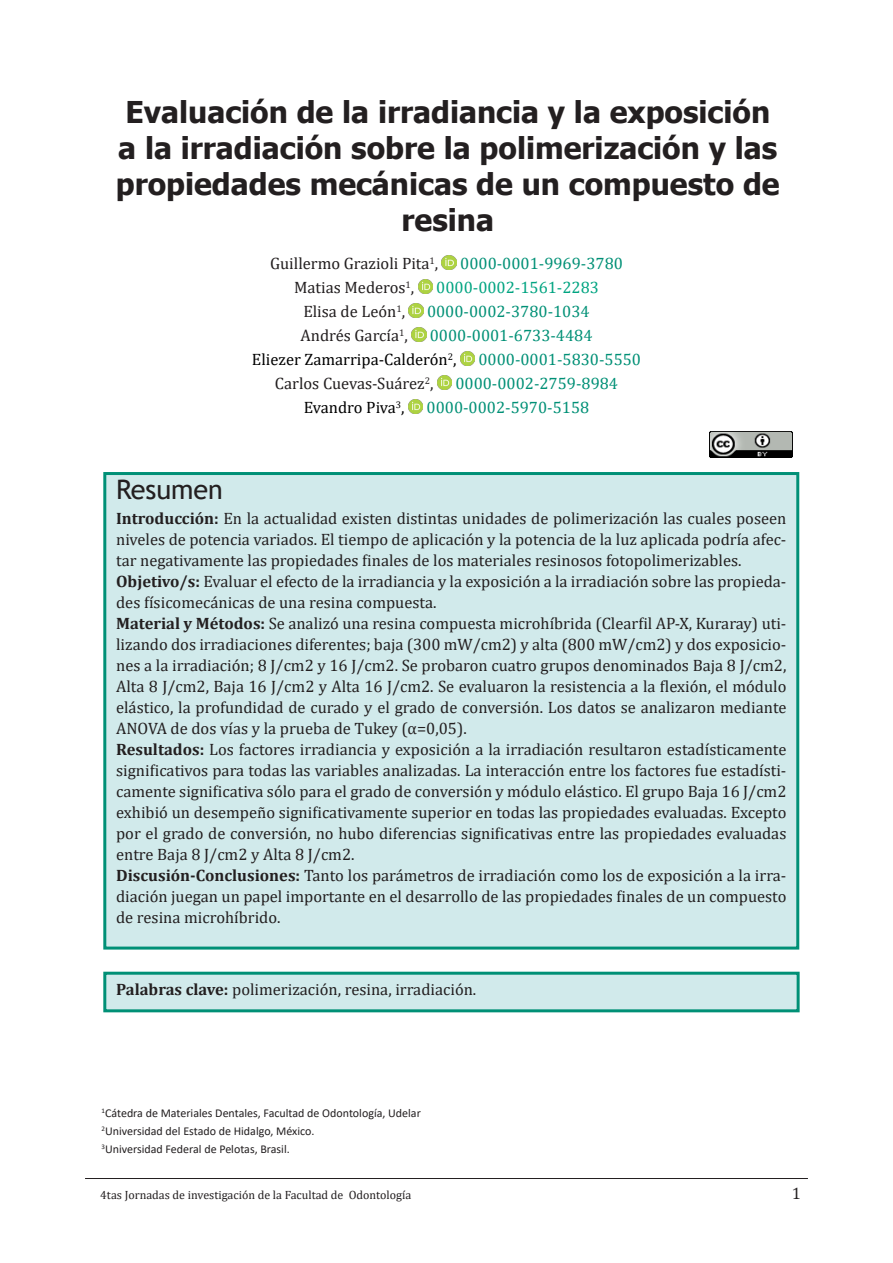
<style>
.page{position:relative;width:893px;height:1263px;background:#fff}
.page>*{position:absolute;margin:0;border:0;box-sizing:border-box;transform-origin:0 0}
.t1{font:700 30px/36px "Tahoma";color:#231f20;text-align:center}
.t2{font:27px "Trebuchet MS";color:#231f20}
.t3{font:16.5px/21px "Cambria";color:#231f20;text-align:justify}
.t4{font:16.5px "Cambria";color:#009076}
.t5{font:16.5px "Cambria";color:#000}
.t6{font:16.5px "Cambria";color:#00a481}
.t7{font:12px "Calibri";color:#231f20}
.t8{font:12px "Cambria";color:#231f20}
.s1{font-weight:700}
</style>
<div class="page">
<hr style="left:85px;top:1178px;width:723px;height:1px;background:#231f20">
<img style="left:442px;top:256px;width:15px;height:13px">
<img style="left:418px;top:280px;width:15px;height:13px">
<img style="left:409px;top:304px;width:14px;height:13px">
<img style="left:411px;top:328px;width:15px;height:13px">
<img style="left:460px;top:352px;width:15px;height:13px">
<img style="left:437px;top:376px;width:15px;height:13px">
<img style="left:408px;top:400px;width:15px;height:13px">
<img style="left:709px;top:432px;width:83px;height:26px">
<div style="left:103px;top:472px;width:696px;height:477px;background:#d1eaeb;border:3px solid #009076"></div>
<div style="left:103px;top:972px;width:697px;height:40px;background:#d1eaeb;border:3px solid #009076"></div>
<p class="t1" style="left:116px;top:95px;width:665px">Evaluación de la irradiancia y la exposición a la irradiación sobre la polimerización y las propiedades mecánicas de un compuesto de resina</p>
<p class="t3" style="left:270px;top:253px;width:170px">Guillermo Grazioli Pita<sup>1</sup>,</p>
<p class="t4" style="left:460px;top:254px;width:164px">0000-0001-9969-3780</p>
<p class="t3" style="left:294px;top:277px;width:122px">Matias Mederos<sup>1</sup>,</p>
<p class="t6" style="left:436px;top:278px;width:164px">0000-0002-1561-2283</p>
<p class="t3" style="left:303px;top:301px;width:103px">Elisa de León<sup>1</sup>,</p>
<p class="t4" style="left:427px;top:302px;width:164px">0000-0002-3780-1034</p>
<p class="t3" style="left:301px;top:325px;width:109px">Andrés García<sup>1</sup>,</p>
<p class="t4" style="left:430px;top:326px;width:164px">0000-0001-6733-4484</p>
<p class="t5" style="left:252px;top:350px;width:206px">Eliezer Zamarripa-Calderón<sup>2</sup>,</p>
<p class="t4" style="left:478px;top:350px;width:164px">0000-0001-5830-5550</p>
<p class="t3" style="left:275px;top:373px;width:160px">Carlos Cuevas-Suárez<sup>2</sup>,</p>
<p class="t4" style="left:455px;top:374px;width:164px">0000-0002-2759-8984</p>
<p class="t5" style="left:304px;top:398px;width:102px">Evandro Piva<sup>3</sup>,</p>
<p class="t4" style="left:427px;top:398px;width:164px">0000-0002-5970-5158</p>
<p class="t2" style="left:116px;top:473px;width:108px">Resumen</p>
<p class="t3" style="left:116px;top:508px;width:672px"><span class="s1">Introducción:</span> En la actualidad existen distintas unidades de polimerización las cuales poseen niveles de potencia variados. El tiempo de aplicación y la potencia de la luz aplicada podría afec&shy;tar negativamente las propiedades finales de los materiales resinosos fotopolimerizables.</p>
<p class="t3" style="left:116px;top:571px;width:672px"><span class="s1">Objetivo/s:</span> Evaluar el efecto de la irradiancia y la exposición a la irradiación sobre las propieda&shy;des físicomecánicas de una resina compuesta.</p>
<p class="t3" style="left:116px;top:613px;width:672px"><span class="s1">Material y Métodos:</span> Se analizó una resina compuesta microhíbrida (Clearfil AP-X, Kuraray) uti&shy;lizando dos irradiaciones diferentes; baja (300 mW/cm2) y alta (800 mW/cm2) y dos exposicio&shy;nes a la irradiación; 8 J/cm2 y 16 J/cm2. Se probaron cuatro grupos denominados Baja 8 J/cm2, Alta 8 J/cm2, Baja 16 J/cm2 y Alta 16 J/cm2. Se evaluaron la resistencia a la flexión, el módulo elástico, la profundidad de curado y el grado de conversión. Los datos se analizaron mediante ANOVA de dos vías y la prueba de Tukey (α=0,05).</p>
<p class="t3" style="left:116px;top:739px;width:672px"><span class="s1">Resultados:</span> Los factores irradiancia y exposición a la irradiación resultaron estadísticamente significativos para todas las variables analizadas. La interacción entre los factores fue estadísti&shy;camente significativa sólo para el grado de conversión y módulo elástico. El grupo Baja 16 J/cm2 exhibió un desempeño significativamente superior en todas las propiedades evaluadas. Excepto por el grado de conversión, no hubo diferencias significativas entre las propiedades evaluadas entre Baja 8 J/cm2 y Alta 8 J/cm2.</p>
<p class="t3" style="left:116px;top:865px;width:672px"><span class="s1">Discusión-Conclusiones:</span> Tanto los parámetros de irradiación como los de exposición a la irra&shy;diación juegan un papel importante en el desarrollo de las propiedades finales de un compuesto de resina microhíbrido.</p>
<p class="t3" style="left:116px;top:979px;width:362px"><span class="s1">Palabras clave:</span> polimerización, resina, irradiación.</p>
<p class="t7" style="left:102px;top:1105px;width:321px"><sup>1</sup>Cátedra de Materiales Dentales, Facultad de Odontología, Udelar</p>
<p class="t7" style="left:102px;top:1123px;width:214px"><sup>2</sup>Universidad del Estado de Hidalgo, México.</p>
<p class="t7" style="left:102px;top:1141px;width:190px"><sup>3</sup>Universidad Federal de Pelotas, Brasil.</p>
<p class="t8" style="left:100px;top:1188px;width:313px">4tas Jornadas de investigación de la Facultad de Odontología</p>
<p class="t3" style="left:792px;top:1183px;width:11px">1</p>
</div>
